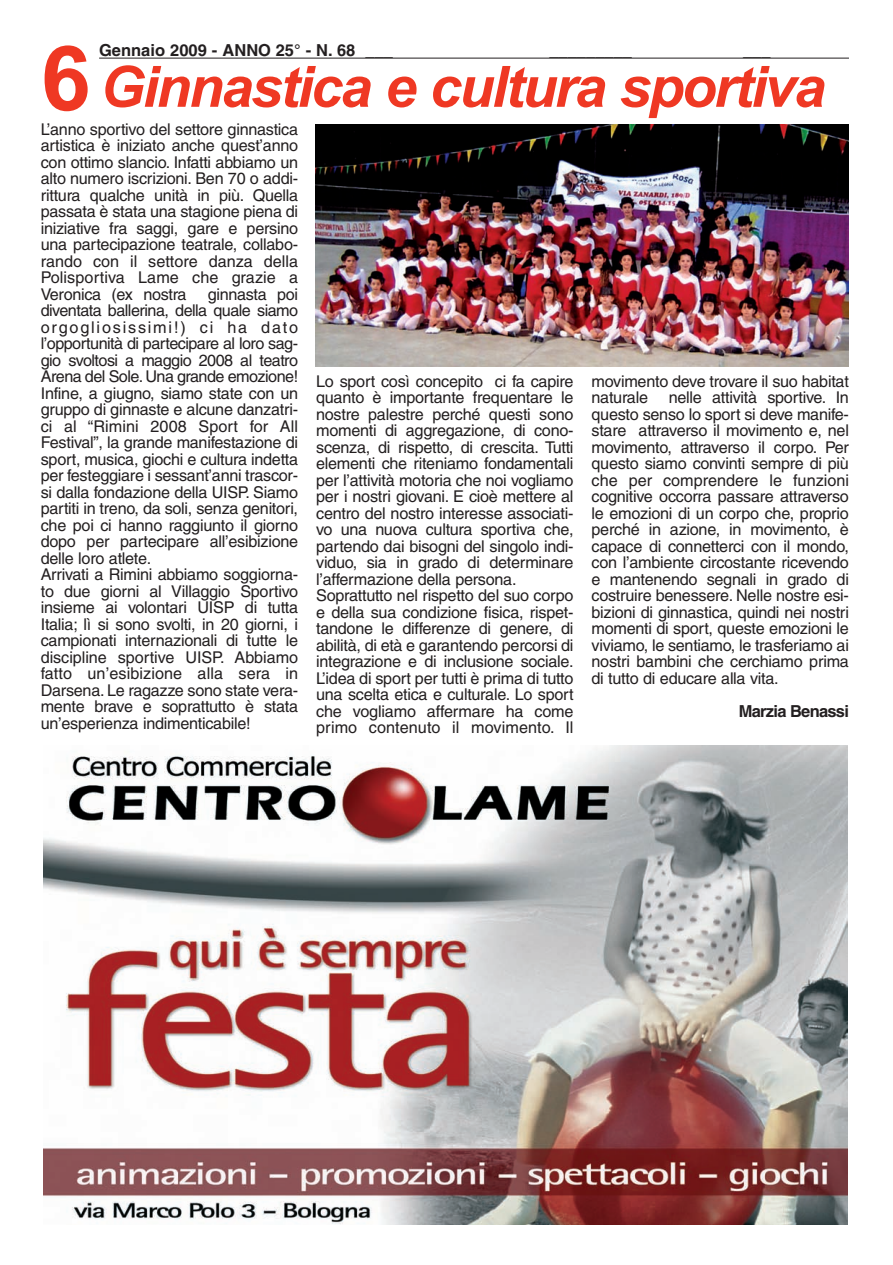
<style>
.page{position:relative;width:893px;height:1265px;background:#fff}
.page>*{position:absolute;margin:0;border:0;box-sizing:border-box;transform-origin:0 0}
.t1{font:700 90px "Arial";color:#ef3823}
.t2{font:italic 700 57px "Arial";letter-spacing:-.04em;color:#ef3823}
.t3{font:700 16.5px "Helvetica";color:#231f20}
.t4{font:700 16.5px "Helvetica";letter-spacing:-.045em;color:#231f20}
.t5{font:16.2px/16.5px "Helvetica";letter-spacing:-.015em;color:#231f20}
</style>
<div class="page">
<hr style="left:99px;top:58px;width:750px;height:1px;background:#231f20">
<img style="left:316px;top:124px;width:533px;height:242px">
<img style="left:44px;top:745px;width:803px;height:479px">
<h1 class="t1" style="left:41px;top:46px;width:52px">6</h1>
<p class="t3" style="left:99px;top:45px;width:295px">Gennaio 2009 - ANNO 25° - N. 68 ___</p>
<p class="t3" style="left:549px;top:45px;width:84px">_________</p>
<p class="t3" style="left:743px;top:45px;width:29px">___</p>
<h2 class="t2" style="left:100px;top:66px;width:727px">Ginnastica e cultura sportiva</h2>
<p class="t5" style="left:41px;top:122px;width:259px;text-align:justify">L’anno sportivo del settore ginnastica artistica è iniziato anche quest’anno con ottimo slancio. Infatti abbiamo un alto numero iscrizioni. Ben 70 o addi&shy;rittura qualche unità in più. Quella passata è stata una stagione piena di iniziative fra saggi, gare e persino una partecipazione teatrale, collabo&shy;rando con il settore danza della Polisportiva Lame che grazie a Veronica (ex nostra</p>
<p class="t5" style="left:41px;top:287px;width:259px;text-indent:167px">ginnasta poi diventata ballerina, della quale siamo orgogliosissimi!) ci ha dato l’opportunità di partecipare al loro sag&shy;gio svoltosi a maggio 2008 al teatro Arena del Sole. Una grande emozione!<br>Infine, a giugno, siamo state con un gruppo di ginnaste e alcune danzatri&shy;ci al “Rimini 2008 Sport for All Festival”, la grande manifestazione di sport, musica, giochi e cultura indetta per festeggiare i sessant’anni trascor&shy;si dalla fondazione della UISP. Siamo partiti in treno, da soli, senza genitori, che poi ci hanno raggiunto il giorno dopo per partecipare all’esibizione delle loro atlete.<br>Arrivati a Rimini abbiamo soggiorna&shy;to due giorni al Villaggio Sportivo insieme ai volontari UISP di tutta Italia; lì si sono svolti, in 20 giorni, i campionati internazionali di tutte le discipline sportive UISP. Abbiamo fatto un’esibizione alla sera in Darsena. Le ragazze sono state vera&shy;mente brave e soprattutto è stata un’esperienza indimenticabile!</p>
<p class="t5" style="left:316px;top:374px;width:259px">Lo sport così concepito ci fa capire quanto è importante frequentare le nostre palestre perché questi sono momenti di aggregazione, di cono&shy;scenza, di rispetto, di crescita. Tutti elementi che riteniamo fondamentali per l’attività motoria che noi vogliamo per i nostri giovani. E cioè mettere al centro del nostro interesse associati&shy;vo una nuova cultura sportiva che, partendo dai bisogni del singolo indi&shy;viduo, sia in grado di determinare l’affermazione della persona.<br>Soprattutto nel rispetto del suo corpo e della sua condizione fisica, rispet&shy;tandone le differenze di genere, di abilità, di età e garantendo percorsi di integrazione e di inclusione sociale.<br>L’idea di sport per tutti è prima di tutto una scelta etica e culturale. Lo sport che vogliamo affermare ha come primo contenuto il movimento. Il</p>
<p class="t5" style="left:591px;top:374px;width:259px">movimento deve trovare il suo habitat naturale</p>
<p class="t5" style="left:591px;top:391px;width:259px;text-align:justify;text-indent:77px">nelle attività sportive. In questo senso lo sport si deve manife&shy;stare attraverso il movimento e, nel movimento, attraverso il corpo. Per questo siamo convinti sempre di più che per comprendere le funzioni cognitive occorra passare attraverso le emozioni di un corpo che, proprio perché in azione, in movimento, è capace di connetterci con il mondo, con l’ambiente circostante ricevendo e mantenendo segnali in grado di costruire benessere. Nelle nostre esi&shy;bizioni di ginnastica, quindi nei nostri momenti di sport, queste emozioni le viviamo, le sentiamo, le trasferiamo ai nostri bambini che cerchiamo prima di tutto di educare alla vita.</p>
<p class="t4" style="left:739px;top:705px;width:112px">Marzia Benassi</p>
</div>
